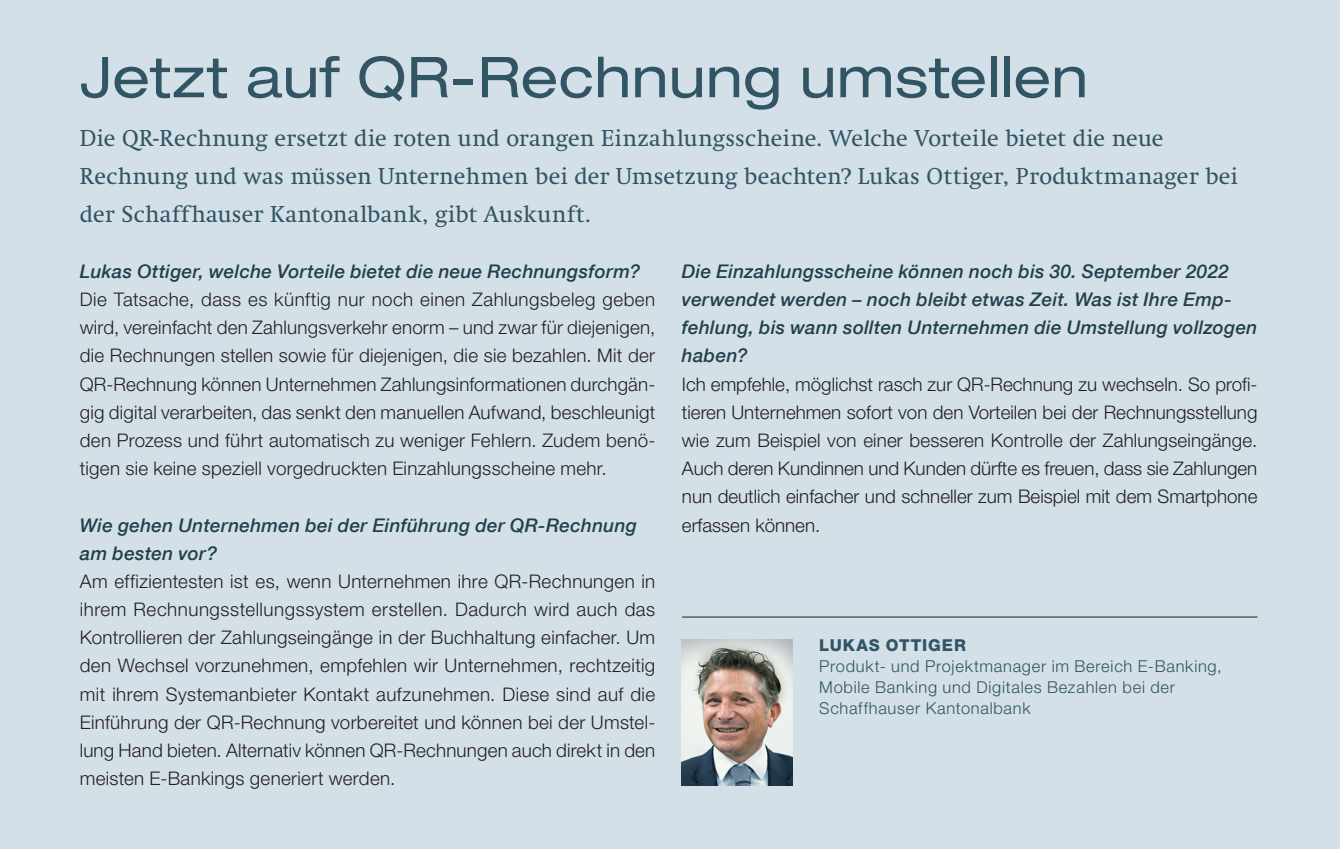
<style>
.page{position:relative;width:1340px;height:849px;background:#fff}
.page>*{position:absolute;margin:0;border:0;box-sizing:border-box;transform-origin:0 0}
.t1{font:expanded 56.25px "Helvetica Neue LT Pro";letter-spacing:.01em;color:#315564}
.t2{font:23.4px/37.6px "Swift Neue LT Pro";letter-spacing:.015em;color:#315564}
.t3{font:300 18.68px/28.1px "Helvetica Neue LT Pro";letter-spacing:.01em;color:#231f20;text-align:justify}
.t4{font:italic 500 18.68px/28.1px "Helvetica Neue LT Com";letter-spacing:.02em;color:#20404d}
.t5{font:300 16.43px/21.2px "Helvetica Neue LT Pro";letter-spacing:.045em;color:#315564}
.t6{font:800 16.43px "Helvetica Neue LT Pro";letter-spacing:.05em;color:#315564}
</style>
<div class="page">
<div style="left:0;top:0;width:1339px;height:848px;background:#d4e0e7"></div>
<hr style="left:682px;top:616px;width:575px;height:1px;background:#231f20">
<img style="left:682px;top:639px;width:110px;height:146px">
<h1 class="t1" style="left:80px;top:42px;width:1009px">Jetzt auf QR-Rechnung umstellen</h1>
<p class="t2" style="left:80px;top:120px;width:1159px">Die QR-Rechnung ersetzt die roten und orangen Einzahlungsscheine. Welche Vorteile bietet die neue<br>Rechnung und was müssen Unternehmen bei der Umsetzung beachten? Lukas Ottiger, Produktmanager bei der Schaffhauser Kantonalbank, gibt Auskunft.</p>
<p class="t4" style="left:80px;top:257px;width:562px">Lukas Ottiger, welche Vorteile bietet die neue Rechnungsform?</p>
<p class="t3" style="left:80px;top:285px;width:577px">Die Tatsache, dass es künftig nur noch einen Zahlungsbeleg geben wird, vereinfacht den Zahlungsverkehr enorm – und zwar für diejenigen, die Rechnungen stellen sowie für diejenigen, die sie bezahlen. Mit der QR-Rechnung können Unternehmen Zahlungsinformationen durchgän&shy;gig digital verarbeiten, das senkt den manuellen Aufwand, beschleunigt den Prozess und führt automatisch zu weniger Fehlern. Zudem benö&shy;tigen sie keine speziell vorgedruckten Einzahlungsscheine mehr.</p>
<p class="t4" style="left:80px;top:510px;width:558px">Wie gehen Unternehmen bei der Einführung der QR-Rechnung am besten vor?</p>
<p class="t3" style="left:80px;top:566px;width:577px">Am effizientesten ist es, wenn Unternehmen ihre QR-Rechnungen in ihrem Rechnungsstellungssystem erstellen. Dadurch wird auch das Kontrollieren der Zahlungseingänge in der Buchhaltung einfacher. Um den Wechsel vorzunehmen, empfehlen wir Unternehmen, rechtzeitig mit ihrem Systemanbieter Kontakt aufzunehmen. Diese sind auf die Einführung der QR-Rechnung vorbereitet und können bei der Umstel&shy;lung Hand bieten. Alternativ können QR-Rechnungen auch direkt in den meisten E-Bankings generiert werden.</p>
<p class="t4" style="left:682px;top:257px;width:577px">Die Einzahlungsscheine können noch bis 30. September 2022 verwendet werden – noch bleibt etwas Zeit. Was ist Ihre Emp&shy;fehlung, bis wann sollten Unternehmen die Umstellung vollzogen haben?</p>
<p class="t3" style="left:682px;top:369px;width:577px">Ich empfehle, möglichst rasch zur QR-Rechnung zu wechseln. So profi&shy;tieren Unternehmen sofort von den Vorteilen bei der Rechnungsstellung wie zum Beispiel von einer besseren Kontrolle der Zahlungseingänge.<br>Auch deren Kundinnen und Kunden dürfte es freuen, dass sie Zahlungen nun deutlich einfacher und schneller zum Beispiel mit dem Smartphone erfassen können.</p>
<p class="t6" style="left:819px;top:634px;width:148px">LUKAS OTTIGER</p>
<p class="t5" style="left:819px;top:654px;width:404px">Produkt- und Projektmanager im Bereich E-Banking,<br>Mobile Banking und Digitales Bezahlen bei der<br>Schaffhauser Kantonalbank</p>
</div>
